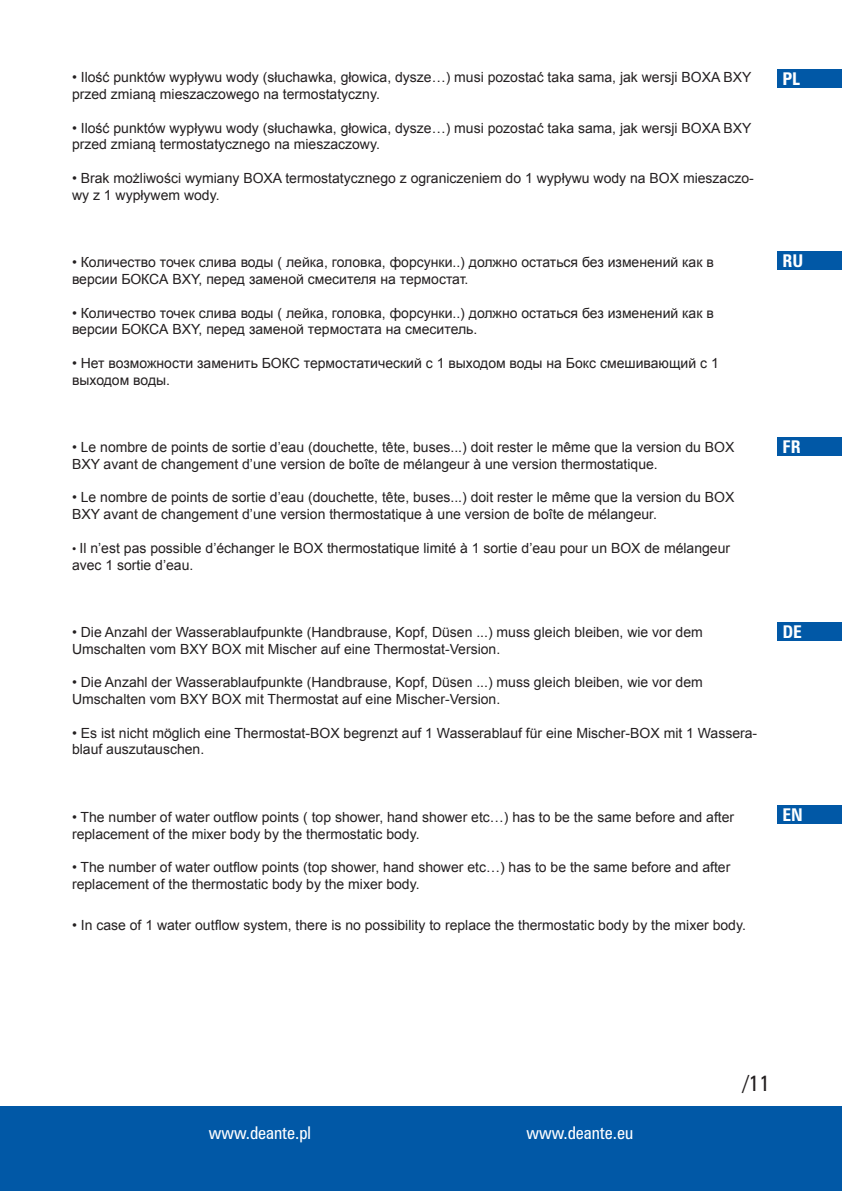
<style>
.page{position:relative;width:842px;height:1191px;background:#fff}
.page>*{position:absolute;margin:0;border:0;box-sizing:border-box;transform-origin:0 0}
.t1{font:20px "Zurich Cn PL";color:#231f20}
.t2{font:16px "Zurich Cn PL";color:#fff}
.t3{font:700 16px "Zurich Cn PL";color:#fff}
.t4{font:14px/16.8px "Arial";color:#231f20}
.s1{font-size:12px}
</style>
<div class="page">
<div style="left:0;top:1106px;width:842px;height:85px;background:#0158a6"></div>
<div style="left:777px;top:251px;width:65px;height:18px;background:#0158a6"></div>
<div style="left:777px;top:69px;width:65px;height:19px;background:#0158a6"></div>
<div style="left:777px;top:437px;width:65px;height:18px;background:#0158a6"></div>
<div style="left:777px;top:622px;width:65px;height:19px;background:#0158a6"></div>
<div style="left:777px;top:805px;width:65px;height:18px;background:#0158a6"></div>
<p class="t4" style="left:72px;top:69px;width:681px">• Ilość punktów wypływu wody (słuchawka, głowica, dysze…) musi pozostać taka sama, jak wersji BOXA BXY przed zmianą mieszaczowego na termostatyczny.</p>
<p class="t4" style="left:72px;top:119px;width:681px">• Ilość punktów wypływu wody (słuchawka, głowica, dysze…) musi pozostać taka sama, jak wersji BOXA BXY przed zmianą termostatycznego na mieszaczowy.</p>
<p class="t4" style="left:72px;top:170px;width:683px">• Brak możliwości wymiany BOXA termostatycznego z ograniczeniem do 1 wypływu wody na BOX mieszaczo&shy;wy z 1 wypływem wody.</p>
<p class="t4" style="left:72px;top:254px;width:643px">• Количество точек слива воды ( лейка, головка, форсунки..) должно остаться без изменений как в версии БОКСА BXY, перед заменой смесителя на термостат.</p>
<p class="t4" style="left:72px;top:304px;width:643px">• Количество точек слива воды ( лейка, головка, форсунки..) должно остаться без изменений как в версии БОКСА BXY, перед заменой термостата на смеситель.</p>
<p class="t4" style="left:72px;top:354px;width:648px">• Нет возможности заменить БОКС термостатический с 1 выходом воды на Бокс смешивающий с 1 выходом воды.</p>
<p class="t4" style="left:72px;top:438px;width:664px">• Le nombre de points de sortie d’eau (douchette, tête, buses...) doit rester le même que la version du BOX<br>BXY avant de changement d’une version de boîte de mélangeur à une version thermostatique.</p>
<p class="t4" style="left:72px;top:489px;width:664px">• Le nombre de points de sortie d’eau (douchette, tête, buses...) doit rester le même que la version du BOX<br>BXY avant de changement d’une version thermostatique à une version de boîte de mélangeur.</p>
<p class="t4" style="left:72px;top:539px;width:660px"><span class="s1">•</span> Il n’est pas possible d’échanger le BOX thermostatique limité à 1 sortie d’eau pour un BOX de mélangeur avec 1 sortie d’eau.</p>
<p class="t4" style="left:72px;top:623px;width:632px">• Die Anzahl der Wasserablaufpunkte (Handbrause, Kopf, Düsen ...) muss gleich bleiben, wie vor dem<br>Umschalten vom BXY BOX mit Mischer auf eine Thermostat-Version.</p>
<p class="t4" style="left:72px;top:674px;width:632px">• Die Anzahl der Wasserablaufpunkte (Handbrause, Kopf, Düsen ...) muss gleich bleiben, wie vor dem<br>Umschalten vom BXY BOX mit Thermostat auf eine Mischer-Version.</p>
<p class="t4" style="left:72px;top:724px;width:687px">• Es ist nicht möglich eine Thermostat-BOX begrenzt auf 1 Wasserablauf für eine Mischer-BOX mit 1 Wassera&shy;blauf auszutauschen.</p>
<p class="t4" style="left:72px;top:808px;width:664px">• The number of water outflow points ( top shower, hand shower etc…) has to be the same before and after replacement of the mixer body by the thermostatic body.</p>
<p class="t4" style="left:72px;top:858px;width:660px">• The number of water outflow points (top shower, hand shower etc…) has to be the same before and after replacement of the thermostatic body by the mixer body.</p>
<p class="t4" style="left:72px;top:916px;width:675px">• In case of 1 water outflow system, there is no possibility to replace the thermostatic body by the mixer body.</p>
<p class="t3" style="left:782px;top:68px;width:19px">PL</p>
<p class="t3" style="left:782px;top:250px;width:22px">RU</p>
<p class="t3" style="left:782px;top:435px;width:20px">FR</p>
<p class="t3" style="left:782px;top:621px;width:21px">DE</p>
<p class="t3" style="left:782px;top:803px;width:22px">EN</p>
<p class="t2" style="left:209px;top:1122px;width:104px">www.deante.pl</p>
<p class="t2" style="left:526px;top:1122px;width:108px">www.deante.eu</p>
<h1 class="t1" style="left:743px;top:1069px;width:29px">/11</h1>
</div>
